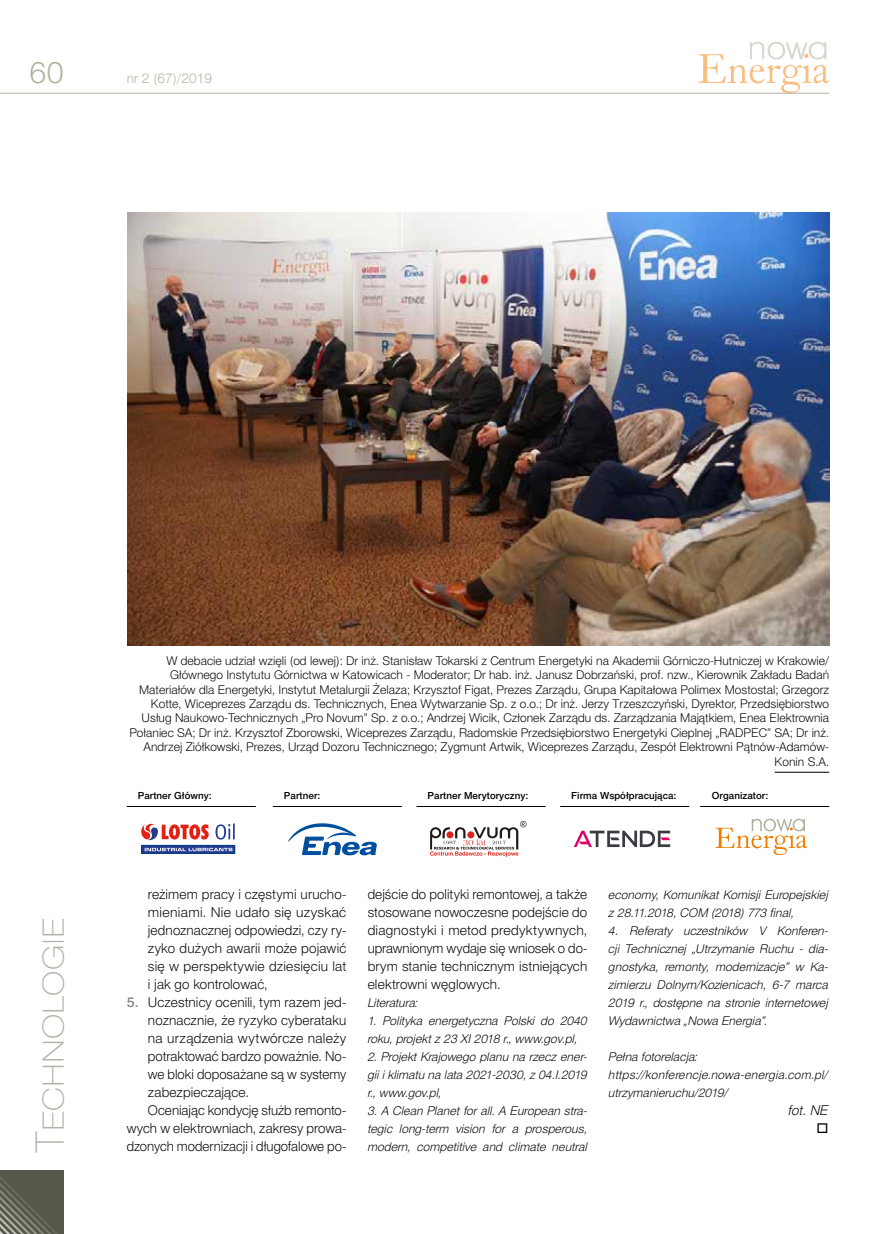
<style>
.page{position:relative;width:893px;height:1234px;background:#fff}
.page>*{position:absolute;margin:0;border:0;box-sizing:border-box;transform-origin:0 0}
.t1{font:39px "Switzer EFN Thin";color:#b2b1a7}
.t2{font:30px "Switzer EFN Light";color:#b2af9b}
.t3{font:13.5px/18px "Switzer EFN Light";letter-spacing:.005em;color:#000;text-align:justify}
.t4{font:13.5px "Switzer EFN Light";color:#b2af9b}
.t5{font:italic 13.5px "Switzer EFN Light";color:#000}
.t6{font:12px/14.4px "Switzer EFN Light";color:#000;text-align:right}
.t7{font:italic 12px/18px "Switzer EFN Light";letter-spacing:.01em;color:#000}
.t8{font:italic 12px "Switzer EFN Light";letter-spacing:-.01em;color:#000}
.t9{font:9.75px "Switzer EFN Medium";color:#000}
.s1{font-family:"Switzer EFN Medium";color:#878787}
</style>
<div class="page">
<hr style="left:0;top:93px;width:829px;height:1px;background:#b2af9b">
<svg style="left:698px;top:42px;width:131px;height:51px"></svg>
<svg style="left:0;top:1170px;width:64px;height:63px;background:#605f53"></svg>
<img style="left:128px;top:213px;width:701px;height:432px">
<hr style="left:775px;top:771px;width:54px;height:1px;background:#000">
<svg style="left:216px;top:823px;width:19px;height:16px"></svg>
<svg style="left:141px;top:823px;width:68px;height:18px"></svg>
<div style="left:141px;top:845px;width:94px;height:8px;border:1px solid #023f86"></div>
<svg style="left:145px;top:847px;width:88px;height:4px"></svg>
<hr style="left:127px;top:806px;width:129px;height:1px;background:#000">
<svg style="left:715px;top:818px;width:92px;height:36px"></svg>
<hr style="left:700px;top:806px;width:129px;height:1px;background:#000">
<svg style="left:288px;top:823px;width:89px;height:32px"></svg>
<hr style="left:273px;top:806px;width:129px;height:1px;background:#000">
<svg style="left:430px;top:820px;width:96px;height:36px"></svg>
<hr style="left:416px;top:806px;width:130px;height:1px;background:#000">
<svg style="left:574px;top:830px;width:96px;height:16px"></svg>
<hr style="left:560px;top:806px;width:129px;height:1px;background:#000">
<h2 class="t2" style="left:30px;top:55px;width:36px">60</h2>
<p class="t4" style="left:127px;top:70px;width:87px">nr 2 (67)/2019</p>
<p class="t6" style="left:129px;top:653px;width:701px">W debacie udział wzięli (od lewej): Dr inż. Stanisław Tokarski z Centrum Energetyki na Akademii Górniczo-Hutniczej w Krakowie/ Głównego Instytutu Górnictwa w Katowicach - Moderator; Dr hab. inż. Janusz Dobrzański, prof. nzw., Kierownik Zakładu Badań Materiałów dla Energetyki, Instytut Metalurgii Żelaza; Krzysztof Figat, Prezes Zarządu, Grupa Kapitałowa Polimex Mostostal; Grzegorz Kotte, Wiceprezes Zarządu ds. Technicznych, Enea Wytwarzanie Sp. z o.o.; Dr inż. Jerzy Trzeszczyński, Dyrektor, Przedsiębiorstwo Usług Naukowo-Technicznych „Pro Novum” Sp. z o.o.; Andrzej Wicik, Członek Zarządu ds. Zarządzania Majątkiem, Enea Elektrownia Połaniec SA; Dr inż. Krzysztof Zborowski, Wiceprezes Zarządu, Radomskie Przedsiębiorstwo Energetyki Cieplnej „RADPEC” SA; Dr inż.<br>Andrzej Ziółkowski, Prezes, Urząd Dozoru Technicznego; Zygmunt Artwik, Wiceprezes Zarządu, Zespół Elektrowni Pątnów-Adamów-Konin S.A.</p>
<h1 class="t1" style="left:28px;top:1152px;width:237px;rotate:-90deg">Technologie</h1>
<p class="t9" style="left:138px;top:789px;width:75px">Partner Główny:</p>
<p class="t9" style="left:284px;top:789px;width:38px">Partner:</p>
<p class="t9" style="left:428px;top:789px;width:102px">Partner Merytoryczny:</p>
<p class="t9" style="left:571px;top:789px;width:107px">Firma Współpracująca:</p>
<p class="t9" style="left:712px;top:789px;width:58px">Organizator:</p>
<p class="t3" style="left:148px;top:884px;width:200px">reżimem pracy i częstymi urucho&shy;mieniami. Nie udało się uzyskać jednoznacznej odpowiedzi, czy ry&shy;zyko dużych awarii może pojawić się w perspektywie dziesięciu lat i jak go kontrolować,</p>
<p class="t3" style="left:127px;top:992px;width:221px"><span class="s1">5.</span> Uczestnicy ocenili, tym razem jed-</p>
<p class="t3" style="left:148px;top:1010px;width:200px">noznacznie, że ryzyko cyberataku</p>
<p class="t3" style="left:148px;top:1028px;width:200px">na urządzenia wytwórcze należy</p>
<p class="t3" style="left:148px;top:1046px;width:200px">potraktować bardzo poważnie. No-</p>
<p class="t3" style="left:148px;top:1064px;width:200px">we bloki doposażane są w systemy</p>
<p class="t3" style="left:148px;top:1082px;width:103px">zabezpieczające.</p>
<p class="t3" style="left:148px;top:1100px;width:200px">Oceniając kondycję służb remonto-</p>
<p class="t3" style="left:127px;top:1118px;width:221px">wych w elektrowniach, zakresy prowa-</p>
<p class="t3" style="left:127px;top:1136px;width:221px">dzonych modernizacji i długofalowe po-</p>
<p class="t3" style="left:368px;top:884px;width:221px">dejście do polityki remontowej, a także stosowane nowoczesne podejście do diagnostyki i metod predyktywnych, uprawnionym wydaje się wniosek o do&shy;brym stanie technicznym istniejących elektrowni węglowych.</p>
<p class="t8" style="left:368px;top:995px;width:52px">Literatura:</p>
<p class="t7" style="left:368px;top:1011px;width:221px">1. Polityka energetyczna Polski do 2040 roku, projekt z 23 XI 2018 r., www.gov.pl,</p>
<p class="t7" style="left:368px;top:1047px;width:221px;text-align:justify">2. Projekt Krajowego planu na rzecz ener&shy;gii i klimatu na lata 2021-2030, z 04.I.2019 r., www.gov.pl,</p>
<p class="t7" style="left:368px;top:1101px;width:221px;text-align:justify">3. A Clean Planet for all. A European stra&shy;tegic long-term vision for a prosperous, modern, competitive and climate neutral</p>
<p class="t7" style="left:609px;top:885px;width:221px">economy, Komunikat Komisji Europejskiej z 28.11.2018, COM (2018) 773 final,</p>
<p class="t7" style="left:609px;top:921px;width:221px;text-align:justify">4. Referaty uczestników V Konferen&shy;cji Technicznej „Utrzymanie Ruchu - dia&shy;gnostyka, remonty, modernizacje” w Ka&shy;zimierzu Dolnym/Kozienicach, 6-7 marca 2019 r., dostępne na stronie internetowej Wydawnictwa „Nowa Energia”.</p>
<p class="t7" style="left:609px;top:1047px;width:221px">Pełna fotorelacja: https://konferencje.nowa-energia.com.pl/ utrzymanieruchu/2019/</p>
<p class="t5" style="left:788px;top:1102px;width:42px">fot. NE</p>
</div>
